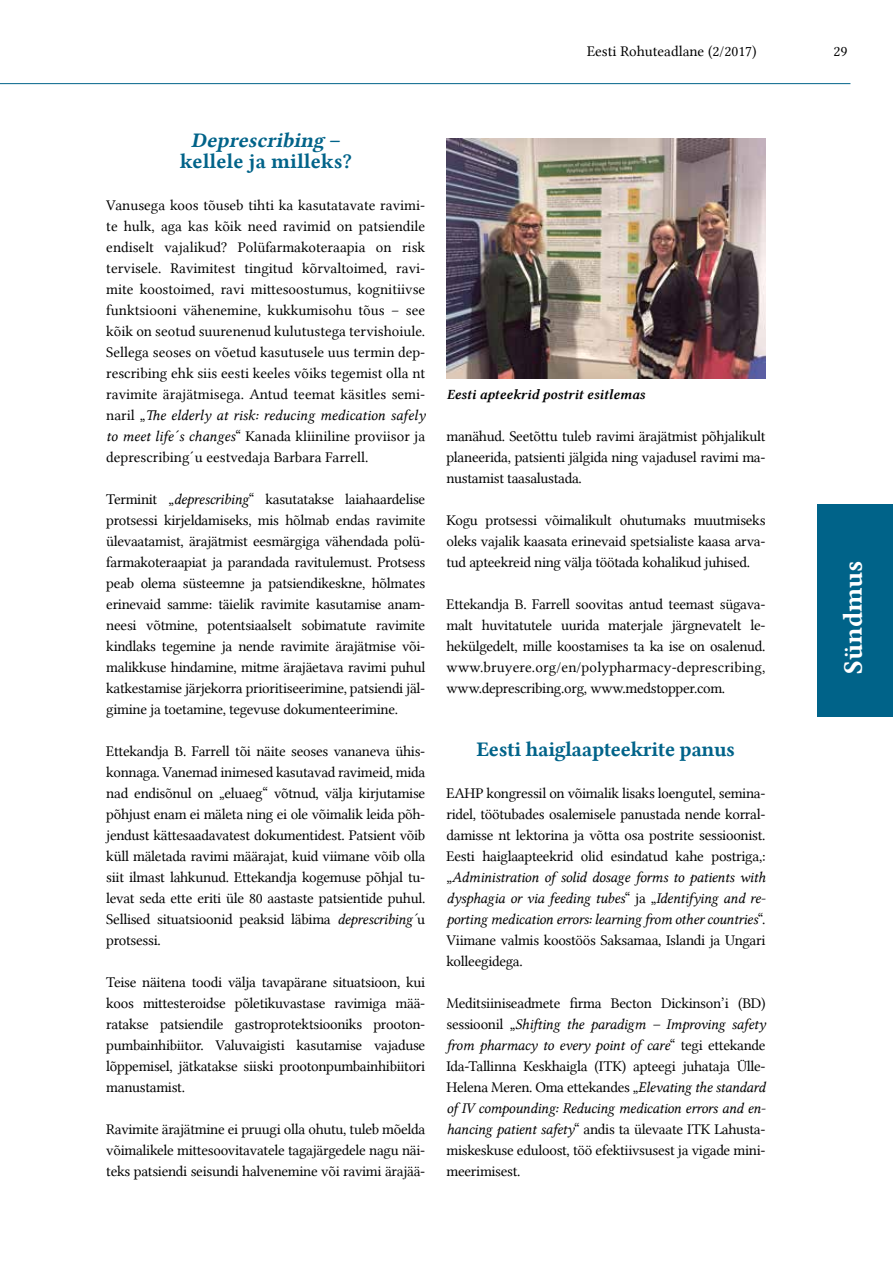
<style>
.page{position:relative;width:893px;height:1263px;background:#fff}
.page>*{position:absolute;margin:0;border:0;box-sizing:border-box;transform-origin:0 0}
.t1{font:27px "Lin Libertine B";color:#fff}
.t2{font:21px/21px "Lin Libertine B";color:#006389;text-align:center}
.t3{font:21px "Lin Libertine B";letter-spacing:-.02em;color:#006389}
.t4{font:15px/21px "Lin Libertine";letter-spacing:-.02em;color:#000;text-align:justify}
.t5{font:15px/21px "Lin Libertine I";letter-spacing:-.02em;color:#000;text-align:justify}
.t6{font:15px/21px "Lin Libertine";color:#000}
.t7{font:15px "Lin Libertine I";color:#000}
.t8{font:14.25px "Lin Libertine ZI";letter-spacing:-.01em;color:#000}
.s1{font-style:italic}
.s2{font-family:"Lin Libertine"}
.s3{font-family:"Lin Libertine I"}
</style>
<div class="page">
<div style="left:816px;top:504px;width:77px;height:213px;background:#006389"></div>
<hr style="left:0;top:83px;width:850px;height:1px;background:#006389">
<img style="left:446px;top:139px;width:319px;height:239px">
<p class="t6" style="left:587px;top:40px;width:171px">Eesti Rohuteadlane (2/2017)</p>
<p class="t4" style="left:833px;top:41px;width:15px">29</p>
<h2 class="t2" style="left:180px;top:129px;width:173px"><span class="s1">Deprescribing</span> – kellele ja milleks?</h2>
<p class="t4" style="left:106px;top:195px;width:320px">Vanusega koos tõuseb tihti ka kasutatavate ravimi&shy;te hulk, aga kas kõik need ravimid on patsiendile endiselt vajalikud? Polüfarmakoteraapia on risk tervisele. Ravimitest tingitud kõrvaltoimed, ravi&shy;mite koostoimed, ravi mittesoostumus, kognitiivse funktsiooni vähenemine, kukkumisohu tõus – see kõik on seotud suurenenud kulutustega tervishoiule.<br>Sellega seoses on võetud kasutusele uus termin dep&shy;rescribing ehk siis eesti keeles võiks tegemist olla nt ravimite ärajätmisega. Antud teemat käsitles semi-</p>
<p class="t7" style="left:106px;top:407px;width:320px"><span class="s2">naril „</span>The elderly at risk: reducing medication safely</p>
<p class="t6" style="left:106px;top:426px;width:320px"><span class="s3">to meet life´s changes</span>“ Kanada kliiniline proviisor ja deprescribing´u eestvedaja Barbara Farrell.</p>
<p class="t4" style="left:106px;top:489px;width:321px">Terminit „<span class="s3">deprescribing</span>“ kasutatakse laiahaardelise protsessi kirjeldamiseks, mis hõlmab endas ravimite ülevaatamist, ärajätmist eesmärgiga vähendada polü&shy;farmakoteraapiat ja parandada ravitulemust. Protsess peab olema süsteemne ja patsiendikeskne, hõlmates erinevaid samme: täielik ravimite kasutamise anam&shy;neesi võtmine, potentsiaalselt sobimatute ravimite kindlaks tegemine ja nende ravimite ärajätmise või&shy;malikkuse hindamine, mitme ärajäetava ravimi puhul katkestamise järjekorra prioritiseerimine, patsiendi jäl&shy;gimine ja toetamine, tegevuse dokumenteerimine.</p>
<p class="t4" style="left:106px;top:741px;width:321px">Ettekandja B. Farrell tõi näite seoses vananeva ühis&shy;konnaga. Vanemad inimesed kasutavad ravimeid, mida nad endisõnul on „eluaeg“ võtnud, välja kirjutamise põhjust enam ei mäleta ning ei ole võimalik leida põh&shy;jendust kättesaadavatest dokumentidest. Patsient võib küll mäletada ravimi määrajat, kuid viimane võib olla siit ilmast lahkunud. Ettekandja kogemuse põhjal tu&shy;levat seda ette eriti üle 80 aastaste patsientide puhul.<br>Sellised situatsioonid peaksid läbima <span class="s3">deprescribing´</span>u protsessi.</p>
<p class="t4" style="left:106px;top:972px;width:321px">Teise näitena toodi välja tavapärane situatsioon, kui koos mittesteroidse põletikuvastase ravimiga mää&shy;ratakse patsiendile gastroprotektsiooniks prooton&shy;pumbainhibiitor. Valuvaigisti kasutamise vajaduse lõppemisel, jätkatakse siiski prootonpumbainhibiitori manustamist.</p>
<p class="t4" style="left:106px;top:1119px;width:321px">Ravimite ärajätmine ei pruugi olla ohutu, tuleb mõelda võimalikele mittesoovitavatele tagajärgedele nagu näi&shy;teks patsiendi seisundi halvenemine või ravimi ärajää-</p>
<p class="t8" style="left:447px;top:386px;width:200px">Eesti apteekrid postrit esitlemas</p>
<p class="t4" style="left:446px;top:426px;width:321px">manähud. Seetõttu tuleb ravimi ärajätmist põhjalikult planeerida, patsienti jälgida ning vajadusel ravimi ma&shy;nustamist taasalustada.</p>
<p class="t4" style="left:446px;top:510px;width:321px">Kogu protsessi võimalikult ohutumaks muutmiseks oleks vajalik kaasata erinevaid spetsialiste kaasa arva&shy;tud apteekreid ning välja töötada kohalikud juhised.</p>
<p class="t4" style="left:446px;top:594px;width:321px">Ettekandja B. Farrell soovitas antud teemast sügava&shy;malt huvitatutele uurida materjale järgnevatelt le&shy;hekülgedelt, mille koostamises ta ka ise on osalenud. www.bruyere.org/en/polypharmacy-deprescribing, www.deprescribing.org, www.medstopper.com.</p>
<h2 class="t3" style="left:477px;top:735px;width:260px">Eesti haiglaapteekrite panus</h2>
<p class="t4" style="left:446px;top:783px;width:321px">EAHP kongressil on võimalik lisaks loengutel, semina&shy;ridel, töötubades osalemisele panustada nende korral&shy;damisse nt lektorina ja võtta osa postrite sessioonist.<br>Eesti haiglaapteekrid olid esindatud kahe postriga,:</p>
<p class="t5" style="left:446px;top:867px;width:321px"><span class="s2">„</span>Administration of solid dosage forms to patients with dysphagia or via feeding tubes<span class="s2">“ ja „</span>Identifying and re&shy;porting medication errors: learning from other countries<span class="s2">“.</span></p>
<p class="t4" style="left:446px;top:930px;width:321px">Viimane valmis koostöös Saksamaa, Islandi ja Ungari kolleegidega.</p>
<p class="t4" style="left:446px;top:993px;width:320px">Meditsiiniseadmete firma Becton Dickinson’i (BD)</p>
<p class="t5" style="left:446px;top:1014px;width:321px"><span class="s2">sessioonil „</span>Shifting the paradigm – Improving safety from pharmacy to every point of care<span class="s2">“ tegi ettekande</span></p>
<p class="t4" style="left:446px;top:1056px;width:321px">Ida-Tallinna Keskhaigla (ITK) apteegi juhataja Ülle-<br>Helena Meren. Oma ettekandes „<span class="s3">Elevating the standard</span></p>
<p class="t5" style="left:446px;top:1098px;width:321px">of IV compounding: Reducing medication errors and en-</p>
<p class="t4" style="left:446px;top:1119px;width:321px"><span class="s3">hancing patient safety</span>“ andis ta ülevaate ITK Lahusta&shy;miskeskuse eduloost, töö efektiivsusest ja vigade mini&shy;meerimisest.</p>
<h1 class="t1" style="left:834px;top:674px;width:115px;rotate:-90deg">Sündmus</h1>
</div>
